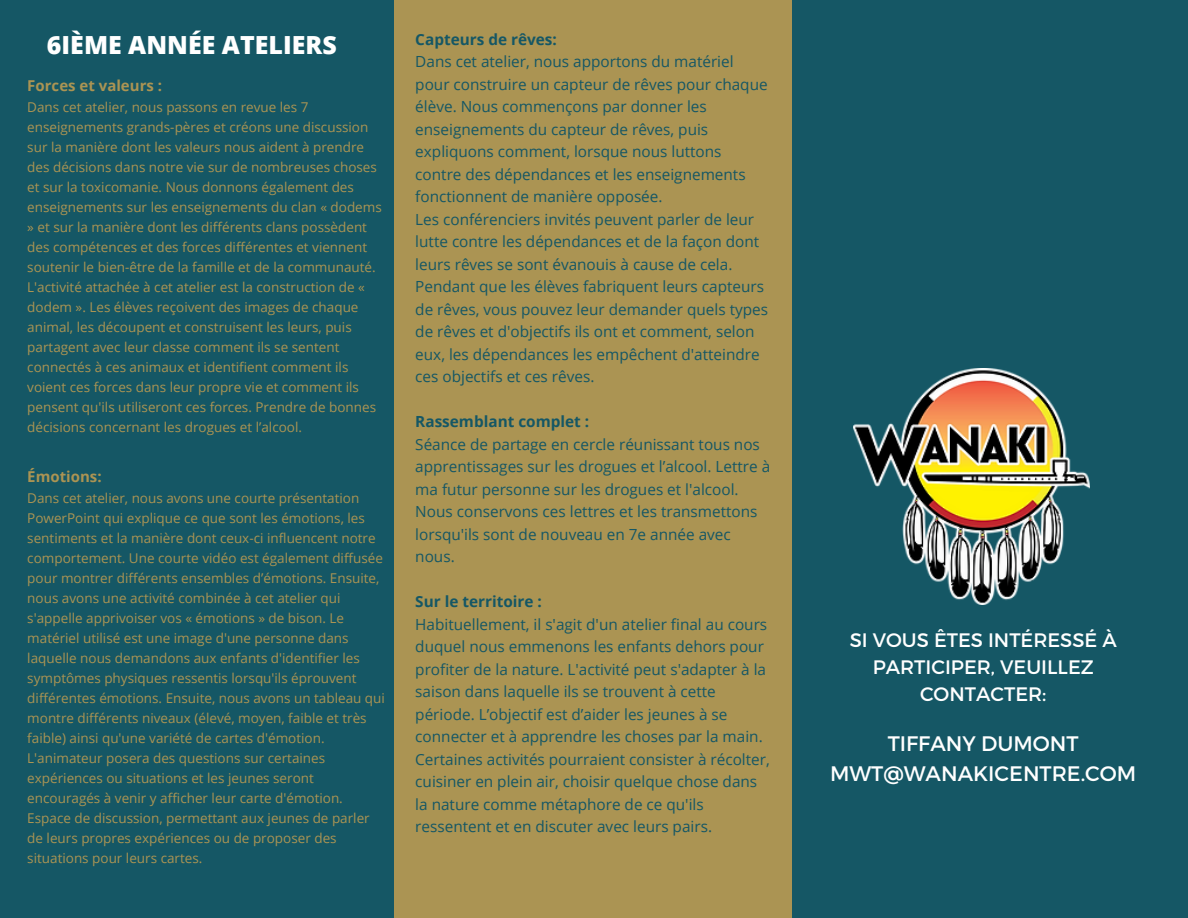
<style>
.page{position:relative;width:1188px;height:918px;background:#155765}
.page>*{position:absolute;margin:0;border:0;box-sizing:border-box;transform-origin:0 0}
.t1{font:800 24.9px "Open Sans";color:#fff}
.t2{font:21px/29.2px "Montserrat";color:#fff;text-align:center}
.t3{font:19.5px/27px "Montserrat";color:#fff;text-align:center}
.t4{font:15.3px/22.5px "Open Sans";color:#155765}
.t5{font:700 15px "Open Sans";color:#ab9453}
.t6{font:13.5px/20px "Open Sans";color:#ab9453}
.s1{font-weight:700}
</style>
<div class="page">
<div style="left:394px;top:0;width:397px;height:918px;background:#ab9453"></div>
<img style="left:853px;top:369px;width:236px;height:236px">
<p class="t1" style="left:47px;top:27px;width:291px">6IÈME ANNÉE ATELIERS</p>
<p class="t5" style="left:27px;top:75px;width:136px">Forces et valeurs :</p>
<p class="t6" style="left:27px;top:97px;width:356px">Dans cet atelier, nous passons en revue les 7 enseignements grands-pères et créons une discussion sur la manière dont les valeurs nous aident à prendre des décisions dans notre vie sur de nombreuses choses et sur la toxicomanie. Nous donnons également des enseignements sur les enseignements du clan « dodems » et sur la manière dont les différents clans possèdent des compétences et des forces différentes et viennent soutenir le bien-être de la famille et de la communauté.<br>L'activité attachée à cet atelier est la construction de « dodem ». Les élèves reçoivent des images de chaque animal, les découpent et construisent les leurs, puis partagent avec leur classe comment ils se sentent connectés à ces animaux et identifient comment ils voient ces forces dans leur propre vie et comment ils pensent qu'ils utiliseront ces forces. Prendre de bonnes décisions concernant les drogues et l’alcool.</p>
<h3 class="t5" style="left:27px;top:466px;width:76px">Émotions:</h3>
<h3 class="t6" style="left:27px;top:488px;width:359px">Dans cet atelier, nous avons une courte présentation PowerPoint qui explique ce que sont les émotions, les sentiments et la manière dont ceux-ci influencent notre comportement. Une courte vidéo est également diffusée pour montrer différents ensembles d’émotions. Ensuite, nous avons une activité combinée à cet atelier qui s'appelle apprivoiser vos « émotions » de bison. Le matériel utilisé est une image d'une personne dans laquelle nous demandons aux enfants d'identifier les symptômes physiques ressentis lorsqu'ils éprouvent différentes émotions. Ensuite, nous avons un tableau qui montre différents niveaux (élevé, moyen, faible et très faible) ainsi qu'une variété de cartes d'émotion.<br>L'animateur posera des questions sur certaines expériences ou situations et les jeunes seront encouragés à venir y afficher leur carte d'émotion.</h3>
<h3 class="t6" style="left:27px;top:808px;width:344px">Espace de discussion, permettant aux jeunes de parler de leurs propres expériences ou de proposer des situations pour leurs cartes.</h3>
<h1 class="t4" style="left:415px;top:27px;width:354px"><span class="s1">Capteurs de rêves:<br></span>Dans cet atelier, nous apportons du matériel pour construire un capteur de rêves pour chaque élève. Nous commençons par donner les enseignements du capteur de rêves, puis expliquons comment, lorsque nous luttons contre des dépendances et les enseignements fonctionnent de manière opposée.<br>Les conférenciers invités peuvent parler de leur lutte contre les dépendances et de la façon dont leurs rêves se sont évanouis à cause de cela.<br>Pendant que les élèves fabriquent leurs capteurs de rêves, vous pouvez leur demander quels types de rêves et d'objectifs ils ont et comment, selon eux, les dépendances les empêchent d'atteindre ces objectifs et ces rêves.</h1>
<p class="t4" style="left:415px;top:410px;width:357px"><span class="s1">Rassemblant complet :<br></span>Séance de partage en cercle réunissant tous nos apprentissages sur les drogues et l’alcool. Lettre à ma futur personne sur les drogues et l'alcool.<br>Nous conservons ces lettres et les transmettons lorsqu'ils sont de nouveau en 7e année avec nous.</p>
<p class="t4" style="left:415px;top:590px;width:356px"><span class="s1">Sur le territoire :<br></span>Habituellement, il s'agit d'un atelier final au cours duquel nous emmenons les enfants dehors pour profiter de la nature. L'activité peut s'adapter à la saison dans laquelle ils se trouvent à cette période. L’objectif est d’aider les jeunes à se connecter et à apprendre les choses par la main.<br>Certaines activités pourraient consister à récolter, cuisiner en plein air, choisir quelque chose dans la nature comme métaphore de ce qu'ils ressentent et en discuter avec leurs pairs.</p>
<h2 class="t3" style="left:850px;top:626px;width:269px">SI VOUS ÊTES INTÉRESSÉ À<br>PARTICIPER, VEUILLEZ<br>CONTACTER:</h2>
<h2 class="t2" style="left:830px;top:728px;width:308px">TIFFANY DUMONT<br>MWT@WANAKICENTRE.COM</h2>
</div>
